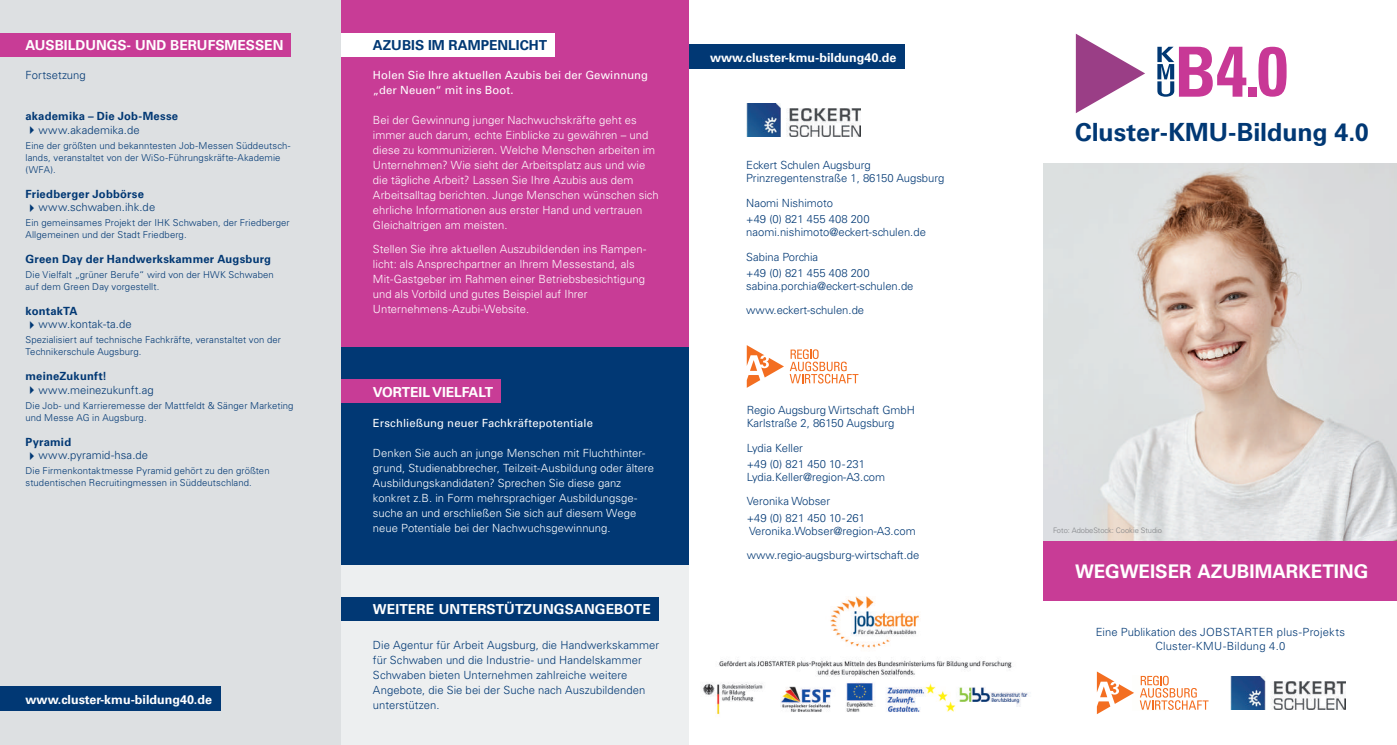
<style>
.page{position:relative;width:1397px;height:745px;background:#fff}
.page>*{position:absolute;margin:0;border:0;box-sizing:border-box;transform-origin:0 0}
.t1{font:700 25px "Univers LT";color:#013874}
.t2{font:700 18.75px "Univers LT";color:#fff}
.t3{font:700 13.75px "Univers LT";color:#fff}
.t4{font:700 13.75px "Univers LT";color:#013874}
.t5{font:700 12.5px "Univers LT";color:#fff}
.t6{font:300 11.25px/15px "Univers LT";letter-spacing:.005em;color:#fff}
.t7{font:300 11.25px/13.1px "Univers LT";color:#013874}
.t8{font:700 11.25px "Univers LT";letter-spacing:.015em;color:#013874}
.t9{font:11.25px/15px "Univers LT";letter-spacing:.01em;color:#fff}
.t10{font:300 11.25px/13.8px "Univers LT";letter-spacing:.02em;color:#013874;text-align:center}
.t11{font:300 9.5px/11.9px "Univers LT";letter-spacing:.01em;color:#013874}
.t12{font:300 7.5px "Univers LT";color:#808285}
</style>
<div class="page">
<img style="left:702px;top:596px;width:327px;height:118px">
<img style="left:1043px;top:164px;width:353px;height:376px">
<div style="left:0;top:0;width:341px;height:744px;background:#dde0e2"></div>
<div style="left:1042px;top:540px;width:354px;height:60px;background:#c83c96"></div>
<div style="left:688px;top:45px;width:216px;height:24px;background:#013874"></div>
<img style="left:746px;top:103px;width:114px;height:34px">
<div style="left:341px;top:564px;width:347px;height:180px;background:#edeff0"></div>
<div style="left:341px;top:346px;width:347px;height:218px;background:#013874"></div>
<div style="left:341px;top:0;width:347px;height:346px;background:#c83c96"></div>
<div style="left:341px;top:596px;width:317px;height:24px;background:#013874"></div>
<div style="left:341px;top:379px;width:159px;height:24px;background:#c83c96"></div>
<div style="left:341px;top:33px;width:213px;height:23px;background:#fff"></div>
<div style="left:0;top:685px;width:220px;height:25px;background:#013874"></div>
<div style="left:0;top:33px;width:290px;height:23px;background:#c83c96"></div>
<div style="left:1248px;top:87px;width:8px;height:10px;background:#c83896"></div>
<svg style="left:1258px;top:47px;width:28px;height:50px"></svg>
<svg style="left:1157px;top:47px;width:89px;height:50px"></svg>
<svg style="left:1075px;top:34px;width:69px;height:79px"></svg>
<img style="left:1230px;top:676px;width:114px;height:33px">
<svg style="left:1096px;top:671px;width:37px;height:42px"></svg>
<svg style="left:1139px;top:675px;width:69px;height:34px"></svg>
<svg style="left:746px;top:345px;width:37px;height:42px"></svg>
<svg style="left:789px;top:349px;width:69px;height:34px"></svg>
<p class="t3" style="left:25px;top:37px;width:259px">AUSBILDUNGS- UND BERUFSMESSEN</p>
<p class="t7" style="left:25px;top:68px;width:62px">Fortsetzung</p>
<p class="t8" style="left:25px;top:109px;width:154px">akademika – Die Job-Messe</p>
<p class="t7" style="left:25px;top:123px;width:116px">✔www.akademika.de</p>
<p class="t11" style="left:25px;top:139px;width:266px">Eine der größten und bekanntesten Job-Messen Süddeutsch&shy;lands, veranstaltet von der WiSo-Führungskräfte-Akademie (WFA).</p>
<p class="t8" style="left:25px;top:187px;width:120px">Friedberger Jobbörse</p>
<p class="t7" style="left:25px;top:200px;width:131px">✔www.schwaben.ihk.de</p>
<p class="t11" style="left:25px;top:217px;width:266px">Ein gemeinsames Projekt der IHK Schwaben, der Friedberger<br>Allgemeinen und der Stadt Friedberg.</p>
<p class="t8" style="left:25px;top:252px;width:247px">Green Day der Handwerkskammer Augsburg</p>
<p class="t11" style="left:25px;top:268px;width:250px">Die Vielfalt „grüner Berufe“ wird von der HWK Schwaben auf dem Green Day vorgestellt.</p>
<p class="t8" style="left:25px;top:304px;width:53px">kontakTA</p>
<p class="t7" style="left:25px;top:317px;width:108px">✔www.kontak-ta.de</p>
<p class="t11" style="left:25px;top:334px;width:257px">Spezialisiert auf technische Fachkräfte, veranstaltet von der<br>Technikerschule Augsburg.</p>
<p class="t8" style="left:25px;top:369px;width:83px">meineZukunft!</p>
<p class="t7" style="left:25px;top:383px;width:130px">✔www.meinezukunft.ag</p>
<p class="t11" style="left:25px;top:399px;width:269px">Die Job- und Karrieremesse der Mattfeldt &amp; Sänger Marketing und Messe AG in Augsburg.</p>
<p class="t8" style="left:25px;top:434px;width:47px">Pyramid</p>
<p class="t7" style="left:25px;top:448px;width:124px">✔www.pyramid-hsa.de</p>
<p class="t11" style="left:25px;top:464px;width:245px">Die Firmenkontaktmesse Pyramid gehört zu den größten studentischen Recruitingmessen in Süddeutschland.</p>
<p class="t5" style="left:25px;top:691px;width:188px">www.cluster-kmu-bildung40.de</p>
<p class="t4" style="left:373px;top:37px;width:176px">AZUBIS IM RAMPENLICHT</p>
<p class="t9" style="left:373px;top:68px;width:277px">Holen Sie Ihre aktuellen Azubis bei der Gewinnung „der Neuen“ mit ins Boot.</p>
<p class="t6" style="left:373px;top:113px;width:287px">Bei der Gewinnung junger Nachwuchskräfte geht es immer auch darum, echte Einblicke zu gewähren – und diese zu kommunizieren. Welche Menschen arbeiten im Unternehmen? Wie sieht der Arbeitsplatz aus und wie die tägliche Arbeit? Lassen Sie Ihre Azubis aus dem Arbeitsalltag berichten. Junge Menschen wünschen sich ehrliche Informationen aus erster Hand und vertrauen Gleichaltrigen am meisten.</p>
<p class="t6" style="left:373px;top:241px;width:275px">Stellen Sie ihre aktuellen Auszubildenden ins Rampen&shy;licht: als Ansprechpartner an Ihrem Messestand, als Mit-Gastgeber im Rahmen einer Betriebsbesichtigung und als Vorbild und gutes Beispiel auf Ihrer Unternehmens-Azubi-Website.</p>
<p class="t3" style="left:373px;top:384px;width:122px">VORTEIL VIELFALT</p>
<p class="t9" style="left:373px;top:415px;width:222px">Erschließung neuer Fachkräftepotentiale</p>
<p class="t6" style="left:373px;top:445px;width:282px">Denken Sie auch an junge Menschen mit Fluchthinter&shy;grund, Studienabbrecher, Teilzeit-Ausbildung oder ältere Ausbildungskandidaten? Sprechen Sie diese ganz konkret z.B. in Form mehrsprachiger Ausbildungsge&shy;suche an und erschließen Sie sich auf diesem Wege neue Potentiale bei der Nachwuchsgewinnung.</p>
<p class="t3" style="left:373px;top:600px;width:279px">WEITERE UNTERSTÜTZUNGSANGEBOTE</p>
<p class="t7" style="left:373px;top:636px;width:288px;line-height:15px">Die Agentur für Arbeit Augsburg, die Handwerkskammer für Schwaben und die Industrie- und Handelskammer Schwaben bieten Unternehmen zahlreiche weitere Angebote, die Sie bei der Suche nach Auszubildenden unterstützen.</p>
<p class="t5" style="left:710px;top:50px;width:188px">www.cluster-kmu-bildung40.de</p>
<p class="t7" style="left:746px;top:159px;width:200px">Eckert Schulen Augsburg<br>Prinzregentenstraße 1, 86150 Augsburg</p>
<p class="t7" style="left:746px;top:194px;width:125px;line-height:16.2px">Naomi Nishimoto<br>+49 (0) 821 455 408 200</p>
<p class="t7" style="left:746px;top:220px;width:181px;line-height:24.2px">naomi.nishimoto@eckert-schulen.de<br>Sabina Porchia</p>
<p class="t7" style="left:746px;top:266px;width:169px">+49 (0) 821 455 408 200 sabina.porchia@eckert-schulen.de</p>
<p class="t7" style="left:746px;top:303px;width:119px">www.eckert-schulen.de</p>
<p class="t7" style="left:746px;top:403px;width:170px">Regio Augsburg Wirtschaft GmbH<br>Karlstraße 2, 86150 Augsburg</p>
<p class="t7" style="left:746px;top:439px;width:120px;line-height:16.2px">Lydia Keller<br>+49 (0) 821 450 10-231</p>
<p class="t7" style="left:746px;top:464px;width:140px;line-height:24.2px">Lydia.Keller@region-A3.com<br>Veronika Wobser</p>
<p class="t7" style="left:746px;top:511px;width:170px">+49 (0) 821 450 10-261<br>Veronika.Wobser@region-A3.com</p>
<p class="t7" style="left:746px;top:548px;width:174px">www.regio-augsburg-wirtschaft.de</p>
<h1 class="t1" style="left:1074px;top:118px;width:295px">Cluster-KMU-Bildung 4.0</h1>
<p class="t12" style="left:1052px;top:525px;width:110px">Foto: AdobeStock: Cookie Studio</p>
<h2 class="t2" style="left:1074px;top:560px;width:295px">WEGWEISER AZUBIMARKETING</h2>
<p class="t10" style="left:1095px;top:624px;width:251px">Eine Publikation des JOBSTARTER plus-Projekts<br>Cluster-KMU-Bildung 4.0</p>
</div>
